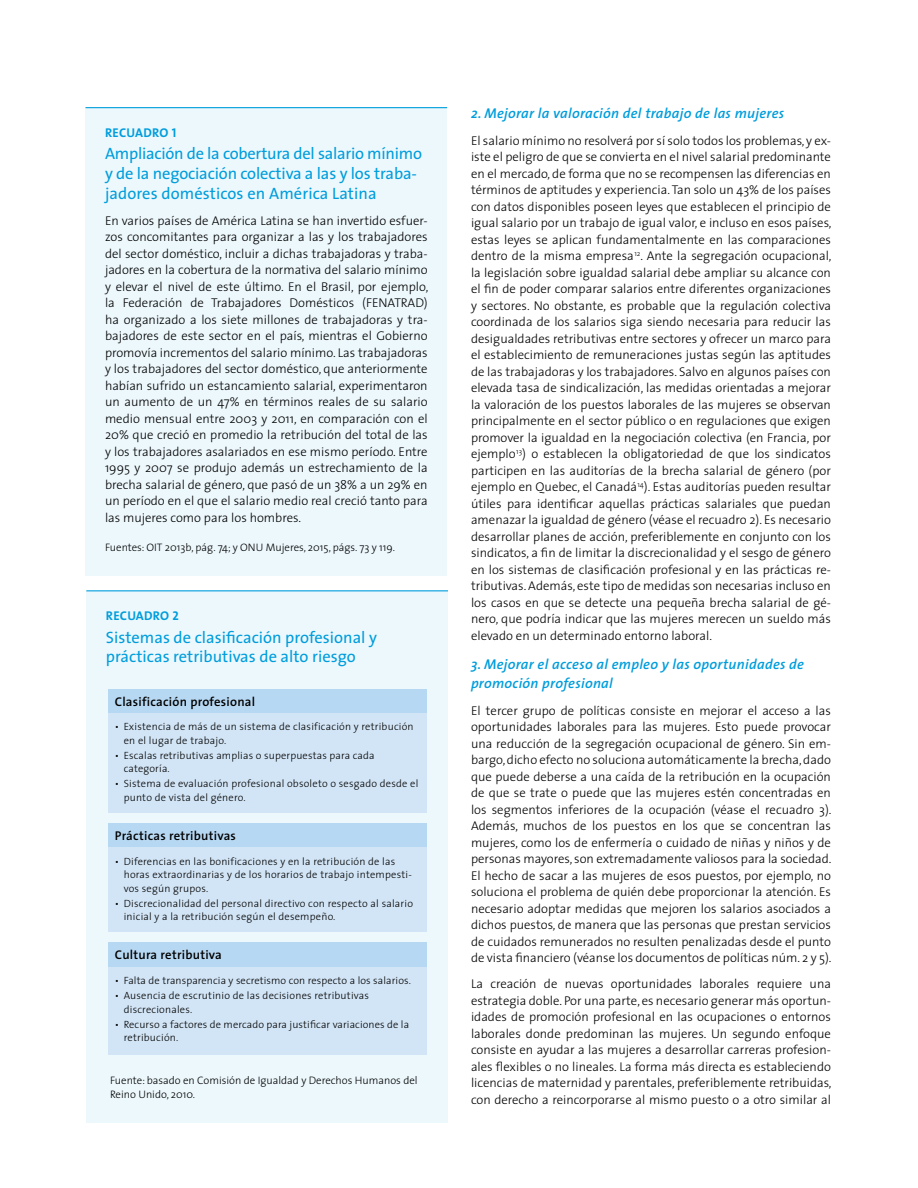
<style>
.page{position:relative;width:918px;height:1188px;background:#fff}
.page>*{position:absolute;margin:0;border:0;box-sizing:border-box;transform-origin:0 0}
.t1{font:16.5px/19.6px "The Sans";color:#009ddc}
.t2{font:italic 600 14.25px/19.5px "The Sans";letter-spacing:.02em;color:#009ddc}
.t3{font:300 12.75px/16.5px "The Sans";color:#000;text-align:justify}
.t4{font:600 12.75px "The Sans";letter-spacing:.02em;color:#000}
.t5{font:12.75px "The Sans Bold Caps";letter-spacing:.02em;color:#009ddc}
.t6{font:300 10.8px/13.5px "The Sans";color:#000}
.t7{font:300 10.5px/13.5px "The Sans";letter-spacing:.02em;color:#000}
</style>
<div class="page">
<div style="left:86px;top:108px;width:361px;height:468px;background:#edf8fd"></div>
<hr style="left:86px;top:107px;width:361px;height:1px;background:#009ddc">
<div style="left:86px;top:591px;width:362px;height:532px;background:#edf8fd"></div>
<hr style="left:86px;top:590px;width:362px;height:1px;background:#009ddc">
<div style="left:109px;top:967px;width:318px;height:87px;background:#d2e5f6"></div>
<div style="left:109px;top:942px;width:318px;height:25px;background:#b7d8f2"></div>
<div style="left:109px;top:823px;width:318px;height:25px;background:#b7d8f2"></div>
<div style="left:109px;top:847px;width:318px;height:85px;background:#d2e5f6"></div>
<div style="left:109px;top:689px;width:318px;height:25px;background:#b7d8f2"></div>
<div style="left:109px;top:714px;width:318px;height:99px;background:#d2e5f6"></div>
<p class="t5" style="left:105px;top:122px;width:73px">RECUADRO 1</p>
<p class="t1" style="left:105px;top:143px;width:319px">Ampliación de la cobertura del salario mínimo y de la negociación colectiva a las y los traba&shy;jadores domésticos en América Latina</p>
<p class="t3" style="left:105px;top:212px;width:325px">En varios países de América Latina se han invertido esfuer&shy;zos concomitantes para organizar a las y los trabajadores del sector doméstico, incluir a dichas trabajadoras y traba&shy;jadores en la cobertura de la normativa del salario mínimo y elevar el nivel de este último. En el Brasil, por ejemplo, la Federación de Trabajadores Domésticos (FENATRAD) ha organizado a los siete millones de trabajadoras y tra&shy;bajadores de este sector en el país, mientras el Gobierno promovía incrementos del salario mínimo. Las trabajadoras y los trabajadores del sector doméstico, que anteriormente habían sufrido un estancamiento salarial, experimentaron un aumento de un 47% en términos reales de su salario medio mensual entre 2003 y 2011, en comparación con el 20% que creció en promedio la retribución del total de las y los trabajadores asalariados en ese mismo período. Entre 1995 y 2007 se produjo además un estrechamiento de la brecha salarial de género, que pasó de un 38% a un 29% en un período en el que el salario medio real creció tanto para las mujeres como para los hombres.</p>
<p class="t6" style="left:105px;top:540px;width:292px">Fuentes: OIT 2013b, pág. 74; y ONU Mujeres, 2015, págs. 73 y 119.</p>
<p class="t5" style="left:106px;top:605px;width:75px">RECUADRO 2</p>
<p class="t1" style="left:106px;top:627px;width:273px">Sistemas de clasificación profesional y prácticas retributivas de alto riesgo</p>
<p class="t4" style="left:115px;top:691px;width:142px">Clasificación profesional</p>
<p class="t7" style="left:124px;top:720px;width:291px;text-indent:-9px">• Existencia de más de un sistema de clasificación y retribución en el lugar de trabajo.</p>
<p class="t7" style="left:124px;top:748px;width:252px;text-indent:-9px">• Escalas retributivas amplias o superpuestas para cada categoría.</p>
<p class="t7" style="left:124px;top:777px;width:296px;text-indent:-9px">• Sistema de evaluación profesional obsoleto o sesgado desde el punto de vista del género.</p>
<p class="t4" style="left:115px;top:825px;width:123px">Prácticas retributivas</p>
<p class="t7" style="left:124px;top:854px;width:290px;text-indent:-9px">• Diferencias en las bonificaciones y en la retribución de las horas extraordinarias y de los horarios de trabajo intempesti&shy;vos según grupos.</p>
<p class="t7" style="left:124px;top:896px;width:291px;text-indent:-9px">• Discrecionalidad del personal directivo con respecto al salario inicial y a la retribución según el desempeño.</p>
<p class="t4" style="left:115px;top:944px;width:109px">Cultura retributiva</p>
<p class="t7" style="left:115px;top:973px;width:298px">• Falta de transparencia y secretismo con respecto a los salarios.</p>
<p class="t7" style="left:124px;top:988px;width:247px;text-indent:-9px">• Ausencia de escrutinio de las decisiones retributivas discrecionales.</p>
<p class="t7" style="left:124px;top:1017px;width:287px;text-indent:-9px">• Recurso a factores de mercado para justificar variaciones de la retribución.</p>
<p class="t6" style="left:110px;top:1073px;width:309px">Fuente: basado en Comisión de Igualdad y Derechos Humanos del<br>Reino Unido, 2010.</p>
<p class="t2" style="left:471px;top:103px;width:315px">2. Mejorar la valoración del trabajo de las mujeres</p>
<p class="t3" style="left:471px;top:132px;width:362px">El salario mínimo no resolverá por sí solo todos los problemas, y ex&shy;iste el peligro de que se convierta en el nivel salarial predominante en el mercado, de forma que no se recompensen las diferencias en términos de aptitudes y experiencia. Tan solo un 43% de los países con datos disponibles poseen leyes que establecen el principio de igual salario por un trabajo de igual valor, e incluso en esos países, estas leyes se aplican fundamentalmente en las comparaciones dentro de la misma empresa<sup>12</sup>. Ante la segregación ocupacional, la legislación sobre igualdad salarial debe ampliar su alcance con el fin de poder comparar salarios entre diferentes organizaciones y sectores. No obstante, es probable que la regulación colectiva coordinada de los salarios siga siendo necesaria para reducir las desigualdades retributivas entre sectores y ofrecer un marco para el establecimiento de remuneraciones justas según las aptitudes de las trabajadoras y los trabajadores. Salvo en algunos países con elevada tasa de sindicalización, las medidas orientadas a mejorar la valoración de los puestos laborales de las mujeres se observan principalmente en el sector público o en regulaciones que exigen promover la igualdad en la negociación colectiva (en Francia, por ejemplo<sup>13</sup>) o establecen la obligatoriedad de que los sindicatos participen en las auditorías de la brecha salarial de género (por ejemplo en Quebec, el Canadá<sup>14</sup>). Estas auditorías pueden resultar útiles para identificar aquellas prácticas salariales que puedan amenazar la igualdad de género (véase el recuadro 2). Es necesario desarrollar planes de acción, preferiblemente en conjunto con los sindicatos, a fin de limitar la discrecionalidad y el sesgo de género en los sistemas de clasificación profesional y en las prácticas re&shy;tributivas. Además, este tipo de medidas son necesarias incluso en los casos en que se detecte una pequeña brecha salarial de gé&shy;nero, que podría indicar que las mujeres merecen un sueldo más elevado en un determinado entorno laboral.</p>
<p class="t2" style="left:471px;top:654px;width:335px">3. Mejorar el acceso al empleo y las oportunidades de promoción profesional</p>
<p class="t3" style="left:471px;top:702px;width:362px">El tercer grupo de políticas consiste en mejorar el acceso a las oportunidades laborales para las mujeres. Esto puede provocar una reducción de la segregación ocupacional de género. Sin em&shy;bargo, dicho efecto no soluciona automáticamente la brecha, dado que puede deberse a una caída de la retribución en la ocupación de que se trate o puede que las mujeres estén concentradas en los segmentos inferiores de la ocupación (véase el recuadro 3).<br>Además, muchos de los puestos en los que se concentran las mujeres, como los de enfermería o cuidado de niñas y niños y de personas mayores, son extremadamente valiosos para la sociedad.<br>El hecho de sacar a las mujeres de esos puestos, por ejemplo, no soluciona el problema de quién debe proporcionar la atención. Es necesario adoptar medidas que mejoren los salarios asociados a dichos puestos, de manera que las personas que prestan servicios de cuidados remunerados no resulten penalizadas desde el punto de vista financiero (véanse los documentos de políticas núm. 2 y 5).</p>
<p class="t3" style="left:471px;top:975px;width:362px">La creación de nuevas oportunidades laborales requiere una estrategia doble. Por una parte, es necesario generar más oportun&shy;idades de promoción profesional en las ocupaciones o entornos laborales donde predominan las mujeres. Un segundo enfoque consiste en ayudar a las mujeres a desarrollar carreras profesion&shy;ales flexibles o no lineales. La forma más directa es estableciendo licencias de maternidad y parentales, preferiblemente retribuidas, con derecho a reincorporarse al mismo puesto o a otro similar al</p>
</div>
